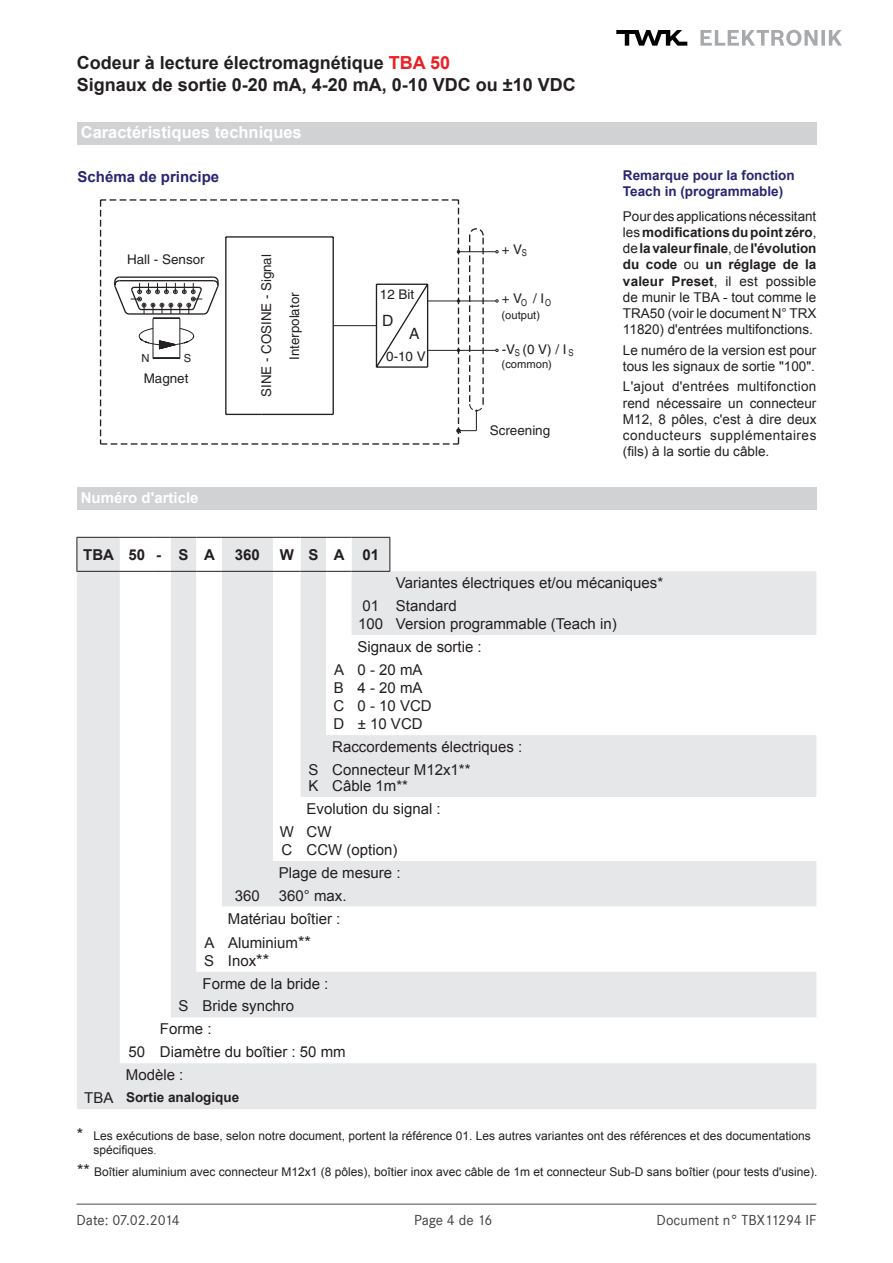
<style>
.page{position:relative;width:893px;height:1263px;background:#fff}
.page>*{position:absolute;margin:0;border:0;box-sizing:border-box;transform-origin:0 0}
.t1{font:700 18px/21.8px "Arial";color:#231f20}
.t2{font:700 16.5px "Arial";color:#fff}
.t3{font:15.6px "Helvetica";color:#231f20}
.t4{font:15px/18px "Arial";color:#231f20}
.t5{font:15px "Corporate S";color:#3e3e3f}
.t6{font:700 15px "Arial";color:#292571}
.t7{font:700 15px "Arial";color:#231f20}
.t8{font:700 15px "Arial";color:#fff}
.t9{font:13.5px/16.2px "Arial";color:#231f20;text-align:justify}
.t10{font:700 13.5px/16.2px "Arial";color:#292571}
.t11{font:700 13.5px "Arial";color:#231f20}
.t12{font:13.35px "Helvetica";color:#231f20}
.t13{font:12px/14.4px "Arial";color:#231f20}
.t14{font:11.1px "Helvetica";color:#231f20}
.t15{font:9.45px "Helvetica";color:#231f20;scale:.81 1}
.s1{color:#ee1f23}
.s2{font-weight:700}
.s3{font-size:16.5px}
.s4{font-weight:400;font-size:15px}
.s5{font-family:"Times New Roman"}
</style>
<div class="page">
<hr style="left:77px;top:1203px;width:739px;height:2px;background:#888787">
<svg style="left:616px;top:30px;width:71px;height:16px"></svg>
<svg style="left:700px;top:30px;width:142px;height:16px"></svg>
<div style="left:77px;top:122px;width:739px;height:23px;background:#d1d2d4"></div>
<hr style="left:458px;top:350px;width:38px;height:1px;background:#231f20">
<hr style="left:458px;top:300px;width:38px;height:1px;background:#231f20">
<hr style="left:458px;top:251px;width:38px;height:1px;background:#231f20">
<svg style="left:100px;top:199px;width:384px;height:246px"></svg>
<svg style="left:196px;top:537px;width:195px;height:34px;fill:#e6e7e9"></svg>
<svg style="left:77px;top:571px;width:739px;height:538px;fill:#e6e7e9"></svg>
<svg style="left:352px;top:635px;width:464px;height:100px"></svg>
<hr style="left:77px;top:537px;width:43px;height:1px;background:#231f20">
<hr style="left:77px;top:538px;width:1px;height:33px;background:#231f20">
<hr style="left:120px;top:537px;width:34px;height:1px;background:#231f20">
<svg style="left:154px;top:537px;width:68px;height:1px"></svg>
<hr style="left:222px;top:537px;width:51px;height:1px;background:#231f20">
<svg style="left:273px;top:537px;width:79px;height:1px"></svg>
<hr style="left:352px;top:537px;width:38px;height:1px;background:#231f20">
<hr style="left:389px;top:538px;width:1px;height:33px;background:#231f20">
<hr style="left:77px;top:571px;width:43px;height:1px;background:#231f20">
<hr style="left:120px;top:571px;width:34px;height:1px;background:#231f20">
<svg style="left:154px;top:571px;width:68px;height:1px"></svg>
<hr style="left:222px;top:571px;width:51px;height:1px;background:#231f20">
<svg style="left:273px;top:571px;width:79px;height:1px"></svg>
<hr style="left:352px;top:571px;width:38px;height:1px;background:#231f20">
<div style="left:77px;top:487px;width:739px;height:23px;background:#d1d2d4"></div>
<h1 class="t1" style="left:77px;top:53px;width:501px">Codeur à lecture électromagnétique <span class="s1">TBA 50<br></span>Signaux de sortie 0-20 mA, 4-20 mA, 0-10 VDC ou ±10 VDC</h1>
<p class="t2" style="left:81px;top:121px;width:222px">Caractéristiques techniques</p>
<p class="t6" style="left:77px;top:167px;width:143px">Schéma de principe</p>
<p class="t12" style="left:127px;top:252px;width:79px">Hall - Sensor</p>
<p class="t14" style="left:141px;top:352px;width:10px">N</p>
<p class="t14" style="left:184px;top:352px;width:9px">S</p>
<p class="t12" style="left:144px;top:370px;width:46px">Magnet</p>
<p class="t8" style="left:81px;top:487px;width:119px">Numéro d'article</p>
<p class="t12" style="left:259px;top:397px;width:144px;rotate:-90deg">SINE - COSINE - Signal</p>
<p class="t12" style="left:287px;top:360px;width:69px;rotate:-90deg">Interpolator</p>
<p class="t12" style="left:380px;top:287px;width:36px">12 Bit</p>
<p class="t3" style="left:382px;top:311px;width:13px">D</p>
<p class="t3" style="left:409px;top:325px;width:12px">A</p>
<p class="t12" style="left:386px;top:349px;width:41px">0-10 V</p>
<p class="t7" style="left:83px;top:544px;width:133px">TBA 50- S A</p>
<p class="t7" style="left:235px;top:544px;width:27px">360</p>
<p class="t7" style="left:280px;top:544px;width:101px">WSA 01</p>
<p class="t12" style="left:502px;top:242px;width:27px">+ V<sub>S</sub></p>
<p class="t12" style="left:502px;top:291px;width:27px">+ V<sub>O</sub></p>
<p class="t12" style="left:533px;top:291px;width:19px">/ I<sub>O</sub></p>
<p class="t14" style="left:502px;top:309px;width:40px">(output)</p>
<p class="t12" style="left:502px;top:342px;width:66px">-V (0 V) / I</p>
<p class="t15" style="left:515px;top:347px;width:8px">S</p>
<p class="t15" style="left:569px;top:348px;width:8px">S</p>
<p class="t14" style="left:502px;top:358px;width:52px">(common)</p>
<p class="t12" style="left:490px;top:423px;width:62px">Screening</p>
<p class="t10" style="left:623px;top:167px;width:173px">Remarque pour la fonction<br>Teach in (programmable)</p>
<p class="t9" style="left:623px;top:208px;width:195px">Pour des applications nécessitant les <span class="s2">modifications du point zéro</span>, de <span class="s2">la valeur finale</span>, de <span class="s2">l'évolution du code</span> ou <span class="s2">un réglage de la valeur Preset</span>, il est possible de munir le TBA - tout comme le TRA50 (voir le document N° TRX 11820) d'entrées multifonctions.</p>
<p class="t9" style="left:623px;top:342px;width:195px">Le numéro de la version est pour tous les signaux de sortie "100".</p>
<p class="t9" style="left:623px;top:379px;width:195px">L'ajout d'entrées multifonction rend nécessaire un connecteur M12, 8 pôles, c'est à dire deux conducteurs supplémentaires (fils) à la sortie du câble.</p>
<p class="t4" style="left:396px;top:574px;width:269px">Variantes électriques et/ou mécaniques*</p>
<p class="t4" style="left:358px;top:597px;width:27px">01<br>100</p>
<p class="t4" style="left:396px;top:597px;width:222px">Standard<br>Version programmable (Teach in)</p>
<p class="t4" style="left:358px;top:635px;width:126px;line-height:23px">Signaux de sortie :<br>0 - 20 mA</p>
<p class="t4" style="left:358px;top:679px;width:76px">4 - 20 mA<br>0 - 10 VCD ± 10 VCD</p>
<p class="t4" style="left:332px;top:736px;width:192px;line-height:22.6px">Raccordements électriques :<br>Connecteur M12x1**</p>
<p class="t4" style="left:307px;top:774px;width:136px;line-height:23px;text-indent:26px">Câble 1m**<br>Evolution du signal :<br>CW</p>
<p class="t4" style="left:279px;top:838px;width:123px;line-height:23px;text-align:right">CCW (option)<br>Plage de mesure :</p>
<p class="t4" style="left:333px;top:661px;width:12px;text-align:justify">A B C D</p>
<p class="t4" style="left:308px;top:761px;width:12px;line-height:16.2px">S<br>K</p>
<p class="t4" style="left:280px;top:823px;width:16px">W<br>C</p>
<p class="t4" style="left:235px;top:886px;width:27px">360</p>
<p class="t4" style="left:279px;top:886px;width:69px">360° max.</p>
<p class="t4" style="left:228px;top:906px;width:114px;line-height:24px">Matériau boîtier :<br>Aluminium<span class="s3">**</span></p>
<p class="t4" style="left:228px;top:951px;width:43px">Inox<span class="s3">**</span></p>
<p class="t4" style="left:203px;top:974px;width:127px">Forme de la bride :</p>
<p class="t4" style="left:203px;top:997px;width:93px">Bride synchro</p>
<p class="t4" style="left:160px;top:1020px;width:53px">Forme :</p>
<p class="t4" style="left:129px;top:1043px;width:219px">50 Diamètre du boîtier : 50 mm</p>
<p class="t4" style="left:126px;top:1066px;width:59px">Modèle :</p>
<p class="t11" style="left:84px;top:1088px;width:157px"><span class="s4">TBA</span> Sortie analogique</p>
<p class="t4" style="left:204px;top:933px;width:12px">A<br>S</p>
<p class="t4" style="left:179px;top:997px;width:12px">S</p>
<p class="t13" style="left:94px;top:1129px;width:719px;text-indent:-17px"><span class="s3">*</span> Les exécutions de base, selon notre document, portent la référence 01. Les autres variantes ont des références et des documentations spécifiques<span class="s5">.</span></p>
<p class="t13" style="left:77px;top:1165px;width:742px"><span class="s3">**</span> Boîtier aluminium avec connecteur M12x1 (8 pôles), boîtier inox avec câble de 1m et connecteur Sub-D sans boîtier (pour tests d'usine).</p>
<p class="t5" style="left:77px;top:1211px;width:105px">Date: 07.02.2014</p>
<p class="t5" style="left:414px;top:1211px;width:80px">Page 4 de 16</p>
<p class="t5" style="left:657px;top:1211px;width:161px">Document n° TBX11294 IF</p>
</div>
